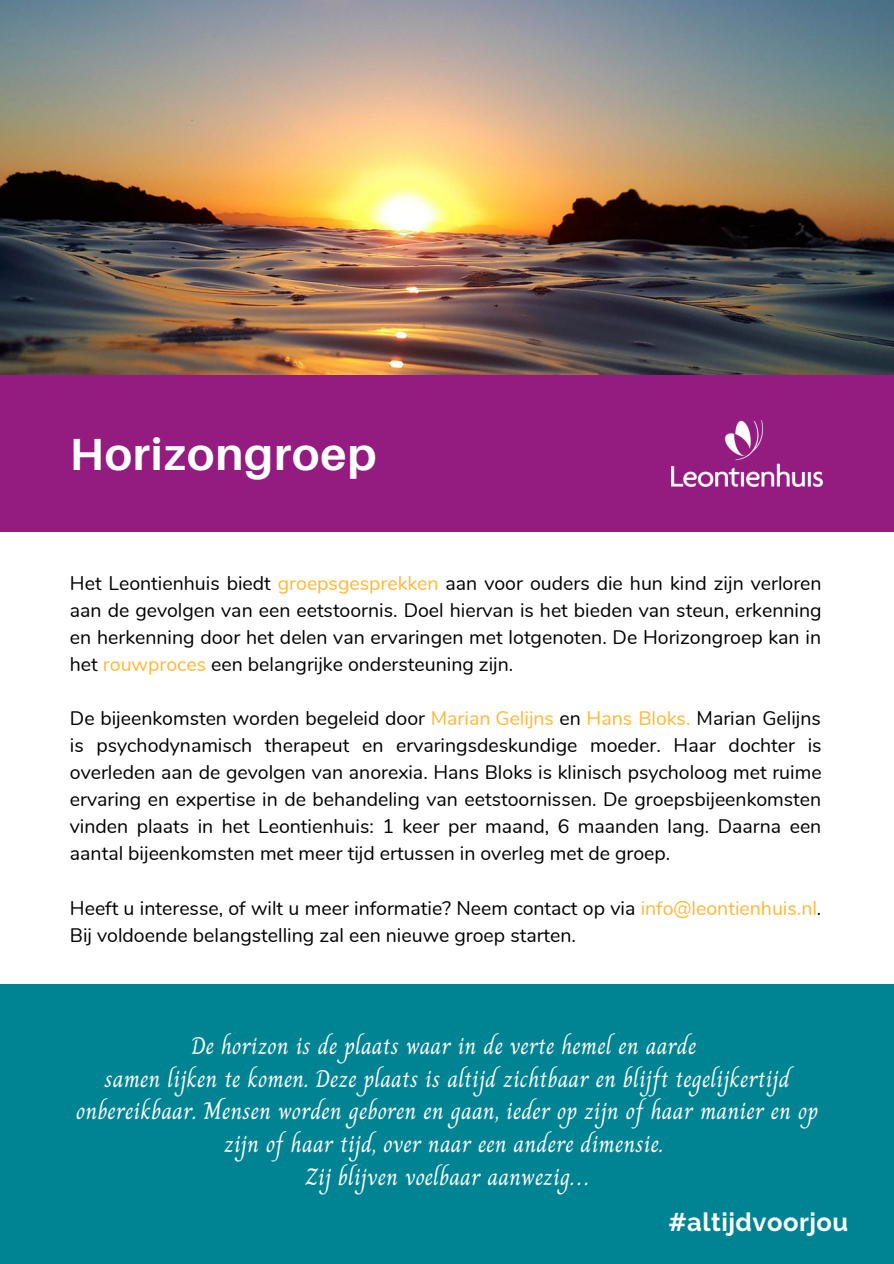
<style>
.page{position:relative;width:894px;height:1264px;background:#fff}
.page>*{position:absolute;margin:0;border:0;box-sizing:border-box;transform-origin:0 0}
.t1{font:700 45px "Aileron";letter-spacing:.02em;color:#fff}
.t2{font:700 25.5px "Raleway";letter-spacing:.02em;color:#fff}
.t3{font:24px/32.7px "Charm";color:#fff;text-align:center}
.t4{font:19.5px/27px "Nunito";color:#000;text-align:justify}
.s1{color:#ffb835}
</style>
<div class="page">
<div style="left:0;top:984px;width:893px;height:279px;background:#008494"></div>
<img style="left:0;top:0;width:893px;height:375px">
<div style="left:0;top:375px;width:893px;height:157px;background:#941b80"></div>
<img style="left:671px;top:420px;width:151px;height:66px">
<p class="t1" style="left:70px;top:426px;width:308px">Horizongroep</p>
<p class="t4" style="left:70px;top:570px;width:753px">Het Leontienhuis biedt <span class="s1">groepsgesprekken</span> aan voor ouders die hun kind zijn verloren aan de gevolgen van een eetstoornis. Doel hiervan is het bieden van steun, erkenning en herkenning door het delen van ervaringen met lotgenoten. De Horizongroep kan in het <span class="s1">rouwproces</span> een belangrijke ondersteuning zijn.</p>
<p class="t4" style="left:70px;top:705px;width:753px">De bijeenkomsten worden begeleid door <span class="s1">Marian Gelijns</span> en <span class="s1">Hans Bloks.</span> Marian Gelijns is psychodynamisch therapeut en ervaringsdeskundige moeder. Haar dochter is overleden aan de gevolgen van anorexia. Hans Bloks is klinisch psycholoog met ruime ervaring en expertise in de behandeling van eetstoornissen. De groepsbijeenkomsten vinden plaats in het Leontienhuis: 1 keer per maand, 6 maanden lang. Daarna een aantal bijeenkomsten met meer tijd ertussen in overleg met de groep.</p>
<p class="t4" style="left:70px;top:894px;width:752px">Heeft u interesse, of wilt u meer informatie? Neem contact op via <span class="s1">info@leontienhuis.nl</span>.<br>Bij voldoende belangstelling zal een nieuwe groep starten.</p>
<p class="t3" style="left:191px;top:1029px;width:506px">De horizon is de plaats waar in de verte hemel en aarde</p>
<p class="t3" style="left:76px;top:1062px;width:743px">samen lijken te komen. Deze plaats is altijd zichtbaar en blijft tegelijkertijd onbereikbaar. Mensen worden geboren en gaan, ieder op zijn of haar manier en op zijn of haar tijd, over naar een andere dimensie.</p>
<p class="t3" style="left:305px;top:1160px;width:285px">Zij blijven voelbaar aanwezig…</p>
<p class="t2" style="left:668px;top:1207px;width:181px">#altijdvoorjou</p>
</div>
